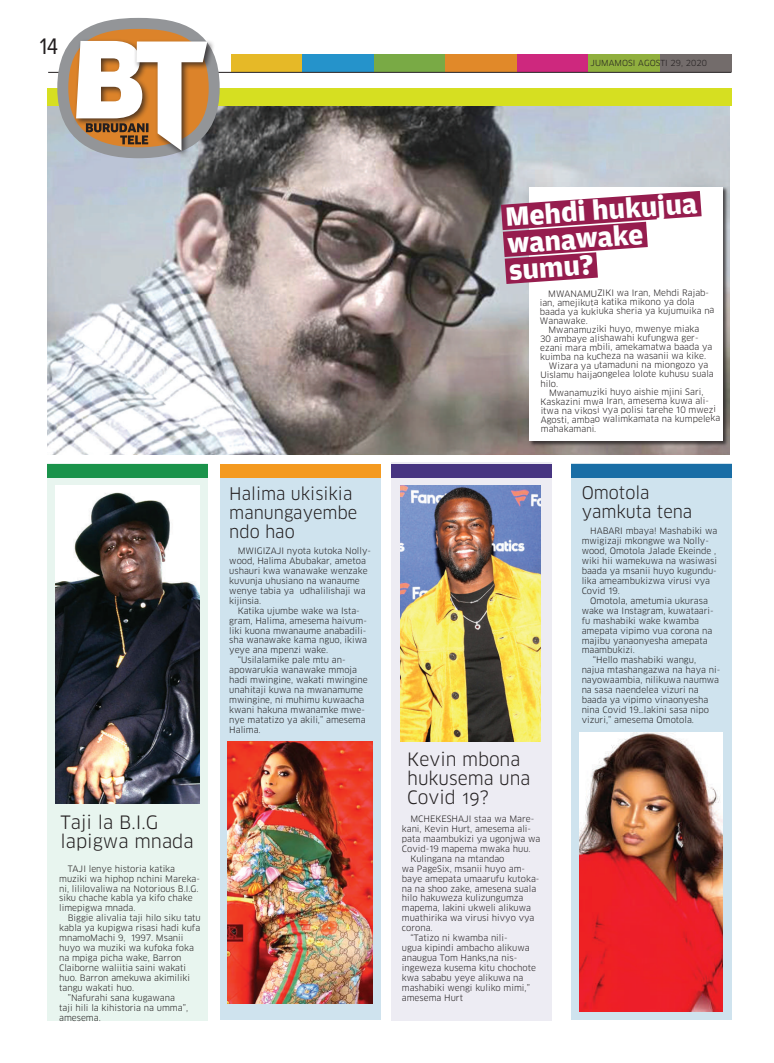
<style>
.page{position:relative;width:774px;height:1063px;background:#fff}
.page>*{position:absolute;margin:0;border:0;box-sizing:border-box;transform-origin:0 0}
.t1{font:700 27.9px/27px "Amplitude Wide";color:#fff;scale:.95 1}
.t2{font:23.3px "Proxima Nova Cond";color:#231f20}
.t3{font:18px/19px "Clan OSF";color:#231f20}
.t4{font:17px/19px "Clan OSF";color:#231f20}
.t5{font:8.6px/9.9px "Clan LF";color:#231f20}
.t6{font:8.2px "Clan LF";letter-spacing:.01em;color:#231f20}
</style>
<div class="page">
<img style="left:47px;top:106px;width:683px;height:349px">
<div style="left:47px;top:88px;width:685px;height:18px;background:#d6df21"></div>
<div style="left:231px;top:54px;width:71px;height:17px;background:#e6b927"></div>
<div style="left:302px;top:54px;width:72px;height:17px;background:#2593cb"></div>
<div style="left:374px;top:54px;width:72px;height:17px;background:#79aa45"></div>
<div style="left:446px;top:54px;width:71px;height:17px;background:#e18929"></div>
<div style="left:517px;top:54px;width:71px;height:17px;background:#ce287e"></div>
<div style="left:588px;top:54px;width:72px;height:17px;background:#90af3e"></div>
<div style="left:660px;top:54px;width:71px;height:17px;background:#736c6b"></div>
<hr style="left:48px;top:72px;width:683px;height:1px;background:#231f20">
<svg style="left:63px;top:23px;width:151px;height:130px"></svg>
<div style="left:57px;top:18px;width:163px;height:140px;border:11px solid #939598;border-radius:50%"></div>
<div style="left:74px;top:38px;width:76px;height:89px;background:#231f20;opacity:.75"></div>
<div style="left:134px;top:39px;width:81px;height:119px;background:#231f20;opacity:.75"></div>
<svg style="left:76px;top:41px;width:131px;height:110px"></svg>
<div style="left:47px;top:464px;width:161px;height:557px;background:#e8f5ef"></div>
<div style="left:47px;top:464px;width:161px;height:14px;background:#1a934b"></div>
<div style="left:220px;top:464px;width:160px;height:555px;background:#cfe3ee"></div>
<div style="left:220px;top:464px;width:160px;height:14px;background:#f49a20"></div>
<div style="left:391px;top:462px;width:160px;height:559px;background:#edecf3"></div>
<div style="left:391px;top:464px;width:160px;height:14px;background:#473581"></div>
<div style="left:571px;top:464px;width:160px;height:556px;background:#cfe3ee"></div>
<div style="left:571px;top:464px;width:160px;height:14px;background:#196ea6"></div>
<img style="left:55px;top:485px;width:145px;height:319px">
<img style="left:400px;top:485px;width:140px;height:257px">
<img style="left:579px;top:733px;width:144px;height:278px">
<img style="left:228px;top:742px;width:145px;height:262px">
<div style="left:529px;top:187px;width:200px;height:260px;background:#231f20;opacity:.75"></div>
<div style="left:529px;top:187px;width:194px;height:254px;background:#fff"></div>
<svg style="left:475px;top:176px;width:253px;height:122px"></svg>
<h2 class="t2" style="left:40px;top:36px;width:20px">14</h2>
<p class="t6" style="left:590px;top:59px;width:118px">JUMAMOSI AGOSTI 29, 2020</p>
<h3 class="t4" style="left:229px;top:485px;width:130px">Halima ukisikia manungayembe ndo hao</h3>
<p class="t5" style="left:229px;top:546px;width:143px;text-indent:9px">MWIGIZAJI nyota kutoka Nolly&shy;wood, Halima Abubakar, ametoa ushauri kwa wanawake wenzake kuvunja uhusiano na wanaume wenye tabia ya udhalilishaji wa kijinsia.</p>
<p class="t5" style="left:238px;top:606px;width:124px">Katika ujumbe wake wa Ista-</p>
<p class="t5" style="left:229px;top:616px;width:139px">gram, Halima, amesema haivum-</p>
<p class="t5" style="left:229px;top:626px;width:139px">liki kuona mwanaume anabadili-</p>
<p class="t5" style="left:229px;top:635px;width:139px">sha wanawake kama nguo, ikiwa</p>
<p class="t5" style="left:229px;top:645px;width:101px">yeye ana mpenzi wake.</p>
<p class="t5" style="left:238px;top:655px;width:109px">“Usilalamike pale mtu an-</p>
<p class="t5" style="left:229px;top:665px;width:129px">apowarukia wanawake mmoja</p>
<p class="t5" style="left:229px;top:675px;width:140px">hadi mwingine, wakati mwingine</p>
<p class="t5" style="left:229px;top:685px;width:135px">unahitaji kuwa na mwanamume</p>
<p class="t5" style="left:229px;top:695px;width:137px">mwingine, ni muhimu kuwaacha</p>
<p class="t5" style="left:229px;top:705px;width:137px">kwani hakuna mwanamke mwe-</p>
<p class="t5" style="left:229px;top:715px;width:138px">nye matatizo ya akili,” amesema</p>
<p class="t5" style="left:229px;top:725px;width:33px">Halima.</p>
<h3 class="t3" style="left:61px;top:813px;width:135px">Taji la B.I.G lapigwa mnada</h3>
<p class="t5" style="left:59px;top:864px;width:142px;text-indent:9px">TAJI lenye historia katika muziki wa hiphop nchini Mareka&shy;ni, lililovaliwa na Notorious B.I.G. siku chache kabla ya kifo chake limepigwa mnada.</p>
<p class="t5" style="left:68px;top:913px;width:135px">Biggie alivalia taji hilo siku tatu</p>
<p class="t5" style="left:59px;top:923px;width:143px">kabla ya kupigwa risasi hadi kufa</p>
<p class="t5" style="left:59px;top:933px;width:126px">mnamoMachi 9, 1997. Msanii</p>
<p class="t5" style="left:59px;top:943px;width:136px">huyo wa muziki wa kufoka foka</p>
<p class="t5" style="left:59px;top:953px;width:124px">na mpiga picha wake, Barron</p>
<p class="t5" style="left:59px;top:963px;width:128px">Claiborne waliitia saini wakati</p>
<p class="t5" style="left:59px;top:973px;width:132px">huo. Barron amekuwa akimiliki</p>
<p class="t5" style="left:59px;top:983px;width:77px">tangu wakati huo.</p>
<p class="t5" style="left:68px;top:993px;width:109px">”Nafurahi sana kugawana</p>
<p class="t5" style="left:59px;top:1003px;width:130px">taji hili la kihistoria na umma”,</p>
<p class="t5" style="left:59px;top:1012px;width:43px">amesema.</p>
<h1 class="t1" style="left:505px;top:204px;width:204px;rotate:-4deg">Mehdi hukujua wanawake sumu?</h1>
<p class="t5" style="left:540px;top:288px;width:176px;line-height:9.2px;text-indent:8px">MWANAMUZIKI wa Iran, Mehdi Rajab&shy;ian, amejikuta katika mikono ya dola baada ya kukiuka sheria ya kujumuika na<br>Wanawake.</p>
<p class="t5" style="left:548px;top:324px;width:152px">Mwanamuziki huyo, mwenye miaka</p>
<p class="t5" style="left:540px;top:333px;width:160px">30 ambaye alishawahi kufungwa ger-</p>
<p class="t5" style="left:540px;top:342px;width:174px">ezani mara mbili, amekamatwa baada ya</p>
<p class="t5" style="left:540px;top:351px;width:167px">kuimba na kucheza na wasanii wa kike.</p>
<p class="t5" style="left:549px;top:360px;width:161px">Wizara ya utamaduni na miongozo ya</p>
<p class="t5" style="left:540px;top:369px;width:175px">Uislamu haijaongelea lolote kuhusu suala</p>
<p class="t5" style="left:540px;top:379px;width:19px">hilo.</p>
<p class="t5" style="left:541px;top:388px;width:181px;line-height:9.1px;text-indent:8px">Mwanamuziki huyo aishie mjini Sari, Kaskazini mwa Iran, amesema kuwa ali&shy;itwa na vikosi vya polisi tarehe 10 mwezi Agosti, ambao walimkamata na kumpeleka mahakamani.</p>
<h3 class="t4" style="left:582px;top:483px;width:112px">Omotola yamkuta tena</h3>
<h3 class="t3" style="left:407px;top:750px;width:125px">Kevin mbona hukusema una<br>Covid 19?</h3>
<p class="t5" style="left:410px;top:814px;width:125px">MCHEKESHAJI staa wa Mare-</p>
<p class="t5" style="left:402px;top:824px;width:131px">kani, Kevin Hurt, amesema ali-</p>
<p class="t5" style="left:402px;top:834px;width:140px">pata maambukizi ya ugonjwa wa</p>
<p class="t5" style="left:402px;top:844px;width:130px">Covid-19 mapema mwaka huu.</p>
<p class="t5" style="left:410px;top:854px;width:96px">Kulingana na mtandao</p>
<p class="t5" style="left:402px;top:864px;width:125px">wa PageSix, msanii huyo am-</p>
<p class="t5" style="left:402px;top:874px;width:139px">baye amepata umaarufu kutoka-</p>
<p class="t5" style="left:402px;top:883px;width:136px">na na shoo zake, amesena suala</p>
<p class="t5" style="left:402px;top:893px;width:123px">hilo hakuweza kulizungumza</p>
<p class="t5" style="left:402px;top:903px;width:131px">mapema, lakini ukweli alikuwa</p>
<p class="t5" style="left:402px;top:913px;width:134px">muathirika wa virusi hivyo vya</p>
<p class="t5" style="left:402px;top:923px;width:32px">corona.</p>
<p class="t5" style="left:410px;top:933px;width:99px">“Tatizo ni kwamba nili-</p>
<p class="t5" style="left:402px;top:943px;width:129px">ugua kipindi ambacho alikuwa</p>
<p class="t5" style="left:402px;top:953px;width:117px">anaugua Tom Hanks,na nis-</p>
<p class="t5" style="left:402px;top:963px;width:136px">ingeweza kusema kitu chochote</p>
<p class="t5" style="left:402px;top:973px;width:123px">kwa sababu yeye alikuwa na</p>
<p class="t5" style="left:402px;top:983px;width:130px">mashabiki wengi kuliko mimi,”</p>
<p class="t5" style="left:402px;top:993px;width:63px">amesema Hurt</p>
<p class="t5" style="left:582px;top:526px;width:137px;text-indent:9px">HABARI mbaya! Mashabiki wa mwigizaji mkongwe wa Nolly&shy;wood, Omotola Jalade Ekeinde , wiki hii wamekuwa na wasiwasi baada ya msanii huyo kugundu&shy;lika ameambukizwa virusi vya<br>Covid 19.</p>
<p class="t5" style="left:590px;top:596px;width:119px">Omotola, ametumia ukurasa</p>
<p class="t5" style="left:582px;top:606px;width:134px">wake wa Instagram, kuwataari-</p>
<p class="t5" style="left:582px;top:616px;width:119px">fu mashabiki wake kwamba</p>
<p class="t5" style="left:582px;top:626px;width:132px">amepata vipimo vua corona na</p>
<p class="t5" style="left:582px;top:635px;width:128px">majibu yanaonyesha amepata</p>
<p class="t5" style="left:582px;top:645px;width:55px">maambukizi.</p>
<p class="t5" style="left:593px;top:655px;width:105px">“Hello mashabiki wangu,</p>
<p class="t5" style="left:582px;top:665px;width:140px">najua mtashangazwa na haya ni-</p>
<p class="t5" style="left:582px;top:675px;width:139px">nayowaambia, nilikuwa naumwa</p>
<p class="t5" style="left:582px;top:685px;width:118px">na sasa naendelea vizuri na</p>
<p class="t5" style="left:582px;top:695px;width:128px">baada ya vipimo vinaonyesha</p>
<p class="t5" style="left:582px;top:705px;width:129px">nina Covid 19…lakini sasa nipo</p>
<p class="t5" style="left:582px;top:715px;width:114px">vizuri,” amesema Omotola.</p>
</div>
